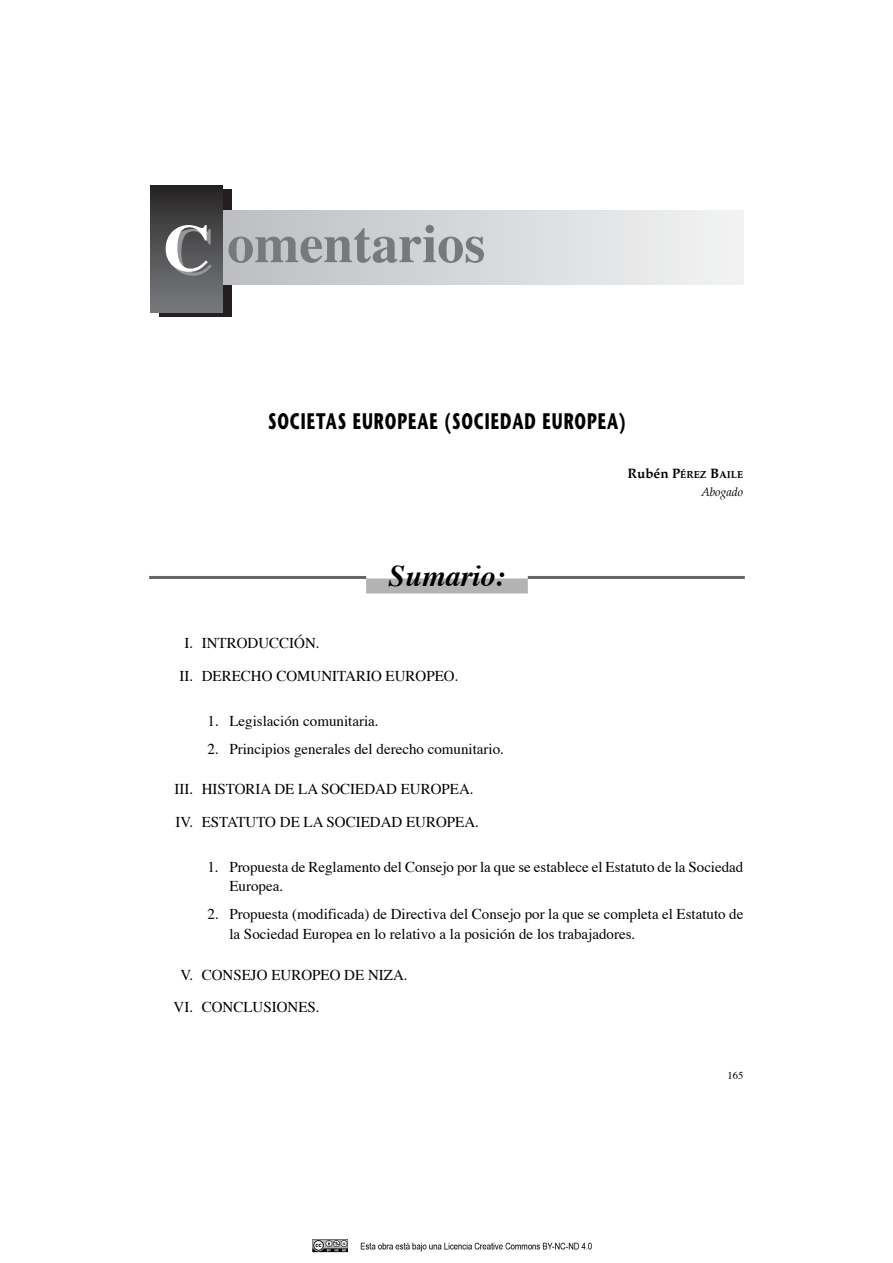
<style>
.page{position:relative;width:893px;height:1263px;background:#fff}
.page>*{position:absolute;margin:0;border:0;box-sizing:border-box;transform-origin:0 0}
.t1{font:700 54px "Times";color:#77797b}
.t2{font:italic 700 30px "Times";color:#000}
.t3{font:700 22.5px "Stone Sans";letter-spacing:.065em;color:#000;scale:.67 1}
.t4{font:15px/32.2px "Times";color:#000}
.t5{font:italic 12px "Palatino";color:#000}
.t6{font:10.5px "Times";color:#000}
.t7{font:700 10.2px "Palatino";color:#000}
.s1{font-size:66px;color:#fff}
.s2{font-size:13.5px}
</style>
<div class="page">
<div style="left:366px;top:578px;width:162px;height:15px;background:#b3b3b3"></div>
<hr style="left:149px;top:576px;width:217px;height:3px;background:#666">
<hr style="left:528px;top:576px;width:216px;height:3px;background:#666">
<div style="left:159px;top:189px;width:72px;height:127px;background:#231f20"></div>
<div style="left:223px;top:210px;width:520px;height:74px;background:linear-gradient(to right,#bcbec0,#f3f3f4)"></div>
<div style="left:151px;top:185px;width:72px;height:85px;background:linear-gradient(to bottom,#262324,#616265)"></div>
<div style="left:151px;top:270px;width:72px;height:42px;background:#6c6d70"></div>
<img style="left:312px;top:1239px;width:280px;height:14px">
<h1 class="t1" style="left:163px;top:222px;width:323px"><span class="s1">C</span> omentarios</h1>
<h3 class="t3" style="left:268px;top:412px;width:535px">SOCIETAS EUROPEAE (SOCIEDAD EUROPEA)</h3>
<h2 class="t2" style="left:388px;top:564px;width:118px">Sumario:</h2>
<p class="t7" style="left:627px;top:469px;width:117px"><span class="s2">Rubén P</span>ÉREZ <span class="s2">B</span>AILE</p>
<p class="t5" style="left:701px;top:486px;width:44px">Abogado</p>
<p class="t4" style="left:179px;top:629px;width:280px;text-indent:5px">I. INTRODUCCIÓN.<br>II. DERECHO COMUNITARIO EUROPEO.</p>
<p class="t4" style="left:207px;top:706px;width:173px">1. Legislación comunitaria.</p>
<p class="t4" style="left:207px;top:734px;width:298px">2. Principios generales del derecho comunitario.</p>
<p class="t4" style="left:174px;top:775px;width:306px">III. HISTORIA DE LA SOCIEDAD EUROPEA.<br>IV. ESTATUTO DE LA SOCIEDAD EUROPEA.</p>
<p class="t4" style="left:229px;top:858px;width:515px;line-height:19.5px;text-indent:-22px">1. Propuesta de Reglamento del Consejo por la que se establece el Estatuto de la Sociedad<br>Europea.</p>
<p class="t4" style="left:229px;top:906px;width:515px;line-height:19.5px;text-indent:-22px">2. Propuesta (modificada) de Directiva del Consejo por la que se completa el Estatuto de la Sociedad Europea en lo relativo a la posición de los trabajadores.</p>
<p class="t4" style="left:174px;top:960px;width:235px;text-indent:7px">V. CONSEJO EUROPEO DE NIZA.<br>VI. CONCLUSIONES.</p>
<p class="t6" style="left:727px;top:1071px;width:17px">165</p>
</div>
